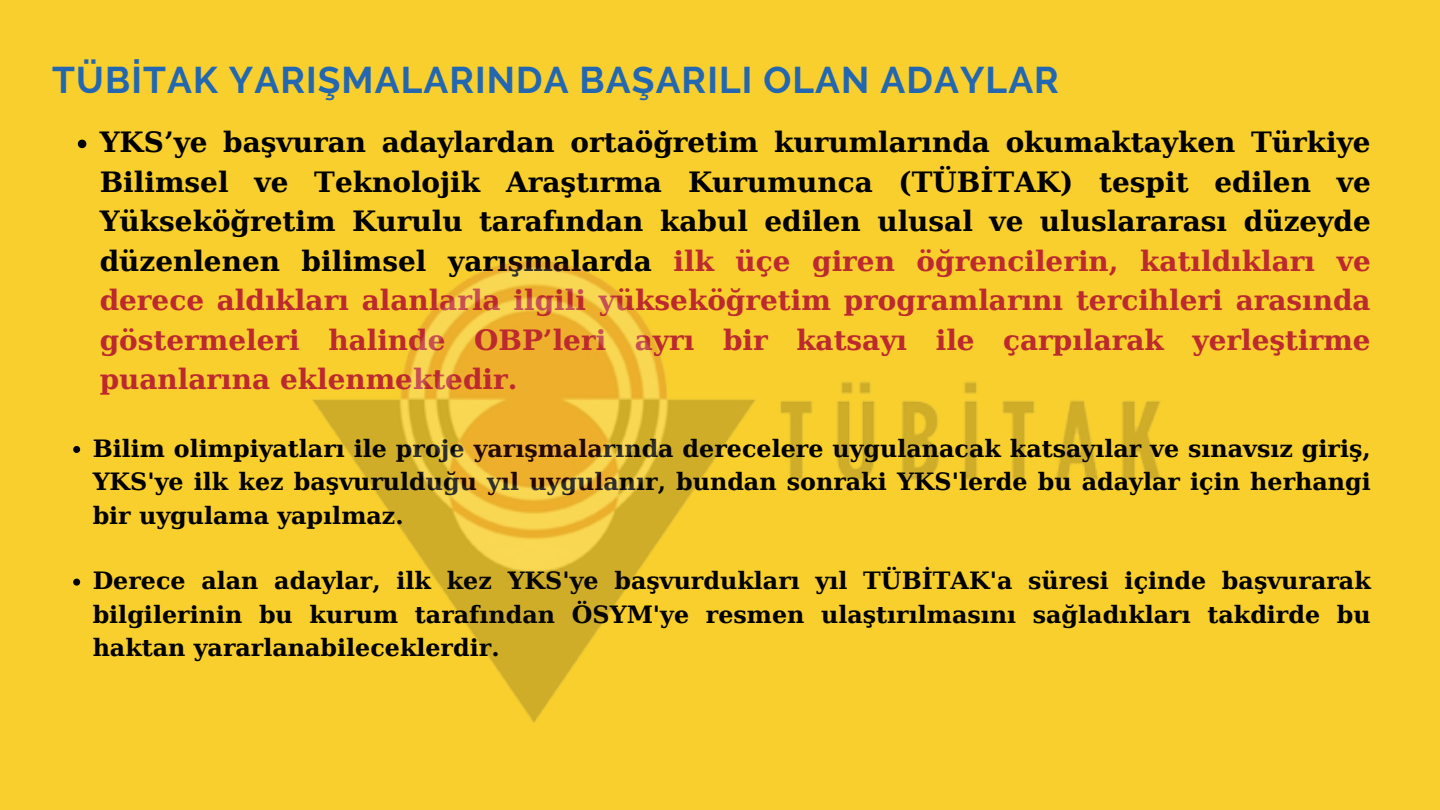
<style>
.page{position:relative;width:1440px;height:810px;background:#f8cf2c}
.page>*{position:absolute;margin:0;border:0;box-sizing:border-box;transform-origin:0 0}
.t1{font:700 37px "Raleway";letter-spacing:.03em;color:#2367b1}
.t2{font:700 27.9px/39.6px "DejaVu Serif";color:#000;text-align:justify}
.t3{font:700 23.8px/33.4px "DejaVu Serif";color:#000;text-align:justify}
.s1{color:#bc292f}
</style>
<div class="page">
<svg style="left:78px;top:140px;width:8px;height:8px"></svg>
<svg style="left:73px;top:446px;width:7px;height:7px"></svg>
<svg style="left:73px;top:579px;width:7px;height:7px"></svg>
<img style="left:313px;top:260px;width:848px;height:463px">
<p class="t1" style="left:52px;top:59px;width:1008px">TÜBİTAK YARIŞMALARINDA BAŞARILI OLAN ADAYLAR</p>
<h1 class="t2" style="left:100px;top:122px;width:1273px">YKS’ye başvuran adaylardan ortaöğretim kurumlarında okumaktayken Türkiye Bilimsel ve Teknolojik Araştırma Kurumunca (TÜBİTAK) tespit edilen ve Yükseköğretim Kurulu tarafından kabul edilen ulusal ve uluslararası düzeyde düzenlenen bilimsel yarışmalarda <span class="s1">ilk üçe giren öğrencilerin, katıldıkları ve derece aldıkları alanlarla ilgili yükseköğretim programlarını tercihleri arasında göstermeleri halinde OBP’leri ayrı bir katsayı ile çarpılarak yerleştirme puanlarına eklenmektedir.</span></h1>
<p class="t3" style="left:93px;top:432px;width:1280px">Bilim olimpiyatları ile proje yarışmalarında derecelere uygulanacak katsayılar ve sınavsız giriş, YKS'ye ilk kez başvurulduğu yıl uygulanır, bundan sonraki YKS'lerde bu adaylar için herhangi bir uygulama yapılmaz.</p>
<p class="t3" style="left:93px;top:564px;width:1280px">Derece alan adaylar, ilk kez YKS'ye başvurdukları yıl TÜBİTAK'a süresi içinde başvurarak bilgilerinin bu kurum tarafından ÖSYM'ye resmen ulaştırılmasını sağladıkları takdirde bu haktan yararlanabileceklerdir.</p>
</div>
